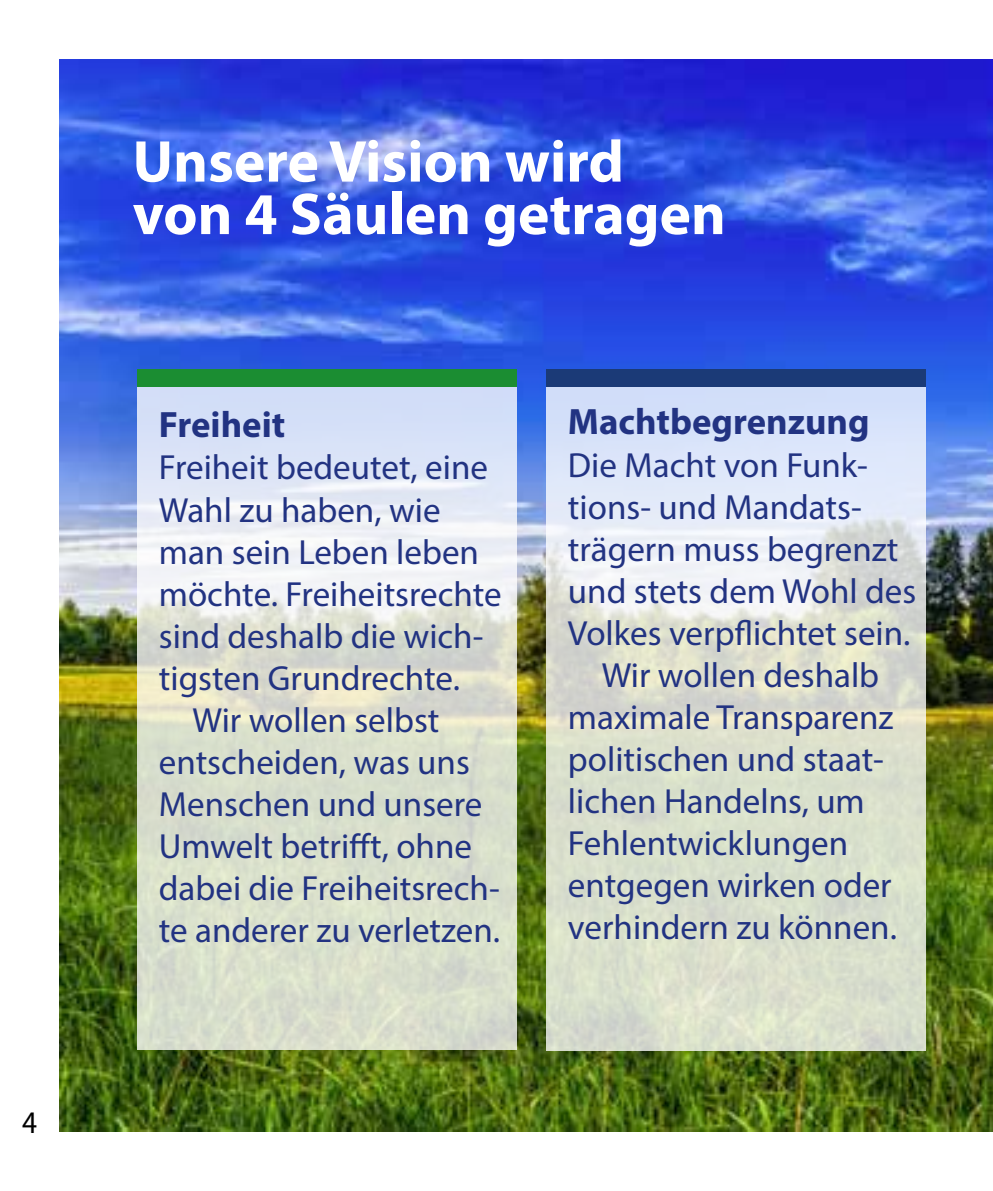
<style>
.page{position:relative;width:993px;height:1191px;background:#fff}
.page>*{position:absolute;margin:0;border:0;box-sizing:border-box;transform-origin:0 0}
.t1{font:700 59.5px/52.5px "Myriad Pro";color:#fff}
.t2{font:700 36.75px "Myriad Pro";color:#223382}
.t3{font:35px "Myriad Pro";color:#223382}
.t4{font:semi-condensed 31.5px "Myriad Pro";color:#000}
</style>
<div class="page">
<img style="left:60px;top:60px;width:932px;height:1071px">
<svg style="left:137px;top:386px;width:379px;height:663px;fill:#dae1ce"></svg>
<svg style="left:546px;top:386px;width:379px;height:665px;fill:#dbe1ce"></svg>
<div style="left:137px;top:369px;width:379px;height:17px;background:#1b8d32"></div>
<div style="left:546px;top:369px;width:379px;height:17px;background:#1b3a77"></div>
<p class="t4" style="left:22px;top:1105px;width:16px">4</p>
<h1 class="t1" style="left:132px;top:133px;width:594px">Unsere Vision wird von 4 Säulen getragen</h1>
<p class="t2" style="left:159px;top:401px;width:128px">Freiheit</p>
<p class="t3" style="left:159px;top:446px;width:330px">Freiheit bedeutet, eine</p>
<p class="t3" style="left:159px;top:488px;width:283px">Wahl zu haben, wie</p>
<p class="t3" style="left:159px;top:530px;width:321px">man sein Leben leben</p>
<p class="t3" style="left:159px;top:572px;width:344px">möchte. Freiheitsrechte</p>
<p class="t3" style="left:159px;top:614px;width:326px">sind deshalb die wich-</p>
<p class="t3" style="left:159px;top:656px;width:302px">tigsten Grundrechte.</p>
<p class="t3" style="left:192px;top:698px;width:248px">Wir wollen selbst</p>
<p class="t3" style="left:159px;top:740px;width:312px">entscheiden, was uns</p>
<p class="t3" style="left:159px;top:782px;width:325px">Menschen und unsere</p>
<p class="t3" style="left:159px;top:824px;width:314px">Umwelt betrifft, ohne</p>
<p class="t3" style="left:159px;top:866px;width:342px">dabei die Freiheitsrech-</p>
<p class="t3" style="left:159px;top:908px;width:343px">te anderer zu verletzen.</p>
<p class="t2" style="left:567px;top:398px;width:303px">Machtbegrenzung</p>
<p class="t3" style="left:567px;top:443px;width:301px">Die Macht von Funk-</p>
<p class="t3" style="left:567px;top:485px;width:293px">tions- und Mandats-</p>
<p class="t3" style="left:567px;top:527px;width:332px">trägern muss begrenzt</p>
<p class="t3" style="left:567px;top:569px;width:350px">und stets dem Wohl des</p>
<p class="t3" style="left:567px;top:611px;width:344px">Volkes verpflichtet sein.</p>
<p class="t3" style="left:601px;top:653px;width:279px">Wir wollen deshalb</p>
<p class="t3" style="left:567px;top:695px;width:327px">maximale Transparenz</p>
<p class="t3" style="left:567px;top:737px;width:315px">politischen und staat-</p>
<p class="t3" style="left:567px;top:779px;width:298px">lichen Handelns, um</p>
<p class="t3" style="left:567px;top:821px;width:282px">Fehlentwicklungen</p>
<p class="t3" style="left:567px;top:863px;width:325px">entgegen wirken oder</p>
<p class="t3" style="left:567px;top:905px;width:330px">verhindern zu können.</p>
</div>
